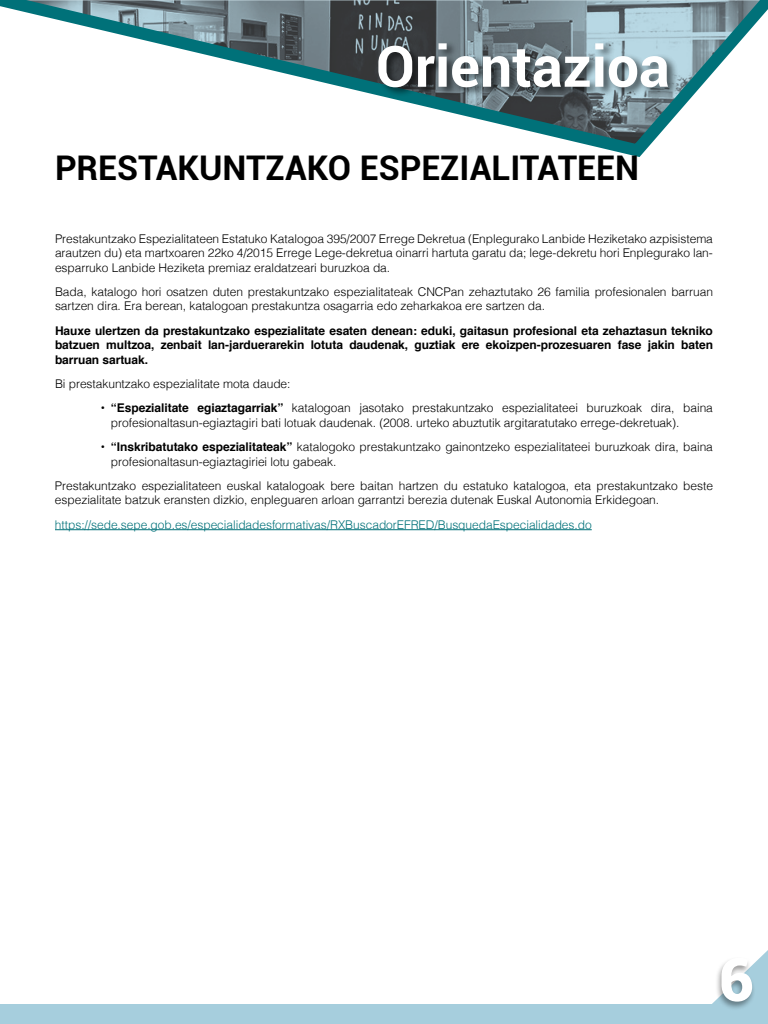
<style>
.page{position:relative;width:768px;height:1024px;background:#fff}
.page>*{position:absolute;margin:0;border:0;box-sizing:border-box;transform-origin:0 0}
.t1{font:900 60px "Roboto";color:#fff}
.t2{font:700 57px "Roboto";color:#fff}
.t3{font:700 34px "Roboto";color:#000}
.t4{font:300 12px/14.4px "Helvetica";letter-spacing:-.005em;color:#000}
.t5{font:700 12px/14.4px "Helvetica";letter-spacing:-.005em;color:#000;text-align:justify}
.t6{font:300 12px "Helvetica";letter-spacing:-.005em;color:#007179}
.s1{font-weight:700}
</style>
<div class="page">
<div style="left:0;top:1004px;width:768px;height:20px;background:#a6cedd"></div>
<svg style="left:712px;top:950px;width:56px;height:54px"></svg>
<div style="left:715px;top:957px;width:41px;height:54px;background:#000;opacity:.4"></div>
<svg style="left:0;top:0;width:768px;height:157px"></svg>
<hr style="left:55px;top:529px;width:537px;height:1px;background:#007179">
<div style="left:376px;top:40px;width:303px;height:58px;background:#000;opacity:.6"></div>
<h2 class="t2" style="left:376px;top:26px;width:296px">Orientazioa</h2>
<h3 class="t3" style="left:55px;top:144px;width:586px">PRESTAKUNTZAKO ESPEZIALITATEEN</h3>
<p class="t4" style="left:55px;top:231px;width:659px;text-align:justify">Prestakuntzako Espezialitateen Estatuko Katalogoa 395/2007 Errege Dekretua (Enplegurako Lanbide Heziketako azpisistema arautzen du) eta martxoaren 22ko 4/2015 Errege Lege-dekretua oinarri hartuta garatu da; lege-dekretu hori Enplegurako lan&shy;esparruko Lanbide Heziketa premiaz eraldatzeari buruzkoa da.</p>
<p class="t4" style="left:55px;top:284px;width:660px">Bada, katalogo hori osatzen duten prestakuntzako espezialitateak CNCPan zehaztutako 26 familia profesionalen barruan sartzen dira. Era berean, katalogoan prestakuntza osagarria edo zeharkakoa ere sartzen da.</p>
<p class="t5" style="left:55px;top:324px;width:660px">Hauxe ulertzen da prestakuntzako espezialitate esaten denean: eduki, gaitasun profesional eta zehaztasun tekniko batzuen multzoa, zenbait lan-jarduerarekin lotuta daudenak, guztiak ere ekoizpen-prozesuaren fase jakin baten barruan sartuak.</p>
<p class="t4" style="left:55px;top:376px;width:237px">Bi prestakuntzako espezialitate mota daude:</p>
<p class="t4" style="left:111px;top:400px;width:603px;text-indent:-10px"><span class="s1">• “Espezialitate egiaztagarriak”</span> katalogoan jasotako prestakuntzako espezialitateei buruzkoak dira, baina profesionaltasun-egiaztagiri bati lotuak daudenak. (2008. urteko abuztutik argitaratutako errege-dekretuak).</p>
<p class="t4" style="left:111px;top:439px;width:603px;text-indent:-10px"><span class="s1">• “Inskribatutako espezialitateak”</span> katalogoko prestakuntzako gainontzeko espezialitateei buruzkoak dira, baina profesionaltasun-egiaztagiriei lotu gabeak.</p>
<p class="t4" style="left:55px;top:478px;width:660px">Prestakuntzako espezialitateen euskal katalogoak bere baitan hartzen du estatuko katalogoa, eta prestakuntzako beste espezialitate batzuk eransten dizkio, enpleguaren arloan garrantzi berezia dutenak Euskal Autonomia Erkidegoan.</p>
<p class="t6" style="left:55px;top:514px;width:538px">https://sede.sepe.gob.es/especialidadesformativas/RXBuscadorEFRED/BusquedaEspecialidades.do</p>
<h1 class="t1" style="left:719px;top:937px;width:36px">6</h1>
</div>
